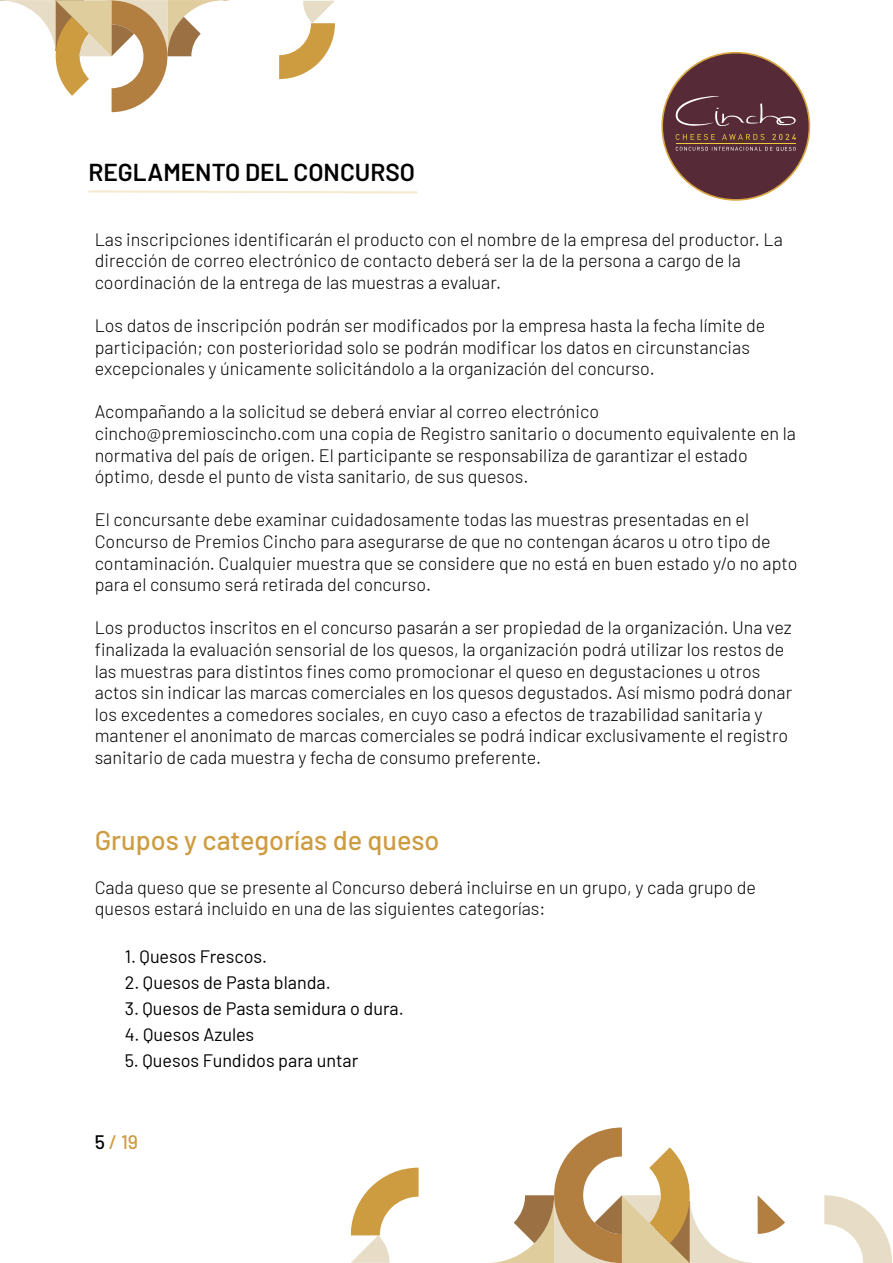
<style>
.page{position:relative;width:893px;height:1263px;background:#fff}
.page>*{position:absolute;margin:0;border:0;box-sizing:border-box;transform-origin:0 0}
.t1{font:500 27px "Barlow";color:#ce9c40}
.t2{font:600 24.45px "Barlow";color:#000}
.t3{font:500 19.5px "Barlow";color:#ce9c40}
.t4{font:300 18px/21.6px "Barlow";color:#000}
.t5{font:18px "Barlow";color:#000}
.s1{color:#000}
</style>
<div class="page">
<svg style="left:0;top:0;width:335px;height:112px"></svg>
<svg style="left:824px;top:1195px;width:68px;height:68px"></svg>
<svg style="left:491px;top:1127px;width:294px;height:136px"></svg>
<svg style="left:351px;top:1167px;width:68px;height:96px"></svg>
<svg style="left:661px;top:52px;width:149px;height:149px"></svg>
<svg style="left:88px;top:190px;width:329px;height:4px"></svg>
<h2 class="t2" style="left:88px;top:154px;width:328px">REGLAMENTO DEL CONCURSO</h2>
<p class="t4" style="left:95px;top:227px;width:690px">Las inscripciones identificarán el producto con el nombre de la empresa del productor. La dirección de correo electrónico de contacto deberá ser la de la persona a cargo de la coordinación de la entrega de las muestras a evaluar.</p>
<p class="t4" style="left:95px;top:313px;width:672px">Los datos de inscripción podrán ser modificados por la empresa hasta la fecha límite de participación; con posterioridad solo se podrán modificar los datos en circunstancias excepcionales y únicamente solicitándolo a la organización del concurso.</p>
<p class="t4" style="left:95px;top:400px;width:703px">Acompañando a la solicitud se deberá enviar al correo electrónico cincho@premioscincho.com una copia de Registro sanitario o documento equivalente en la normativa del país de origen. El participante se responsabiliza de garantizar el estado óptimo, desde el punto de vista sanitario, de sus quesos.</p>
<p class="t4" style="left:95px;top:508px;width:704px">El concursante debe examinar cuidadosamente todas las muestras presentadas en el Concurso de Premios Cincho para asegurarse de que no contengan ácaros u otro tipo de contaminación. Cualquier muestra que se considere que no está en buen estado y/o no apto para el consumo será retirada del concurso.</p>
<p class="t4" style="left:95px;top:616px;width:699px">Los productos inscritos en el concurso pasarán a ser propiedad de la organización. Una vez finalizada la evaluación sensorial de los quesos, la organización podrá utilizar los restos de las muestras para distintos fines como promocionar el queso en degustaciones u otros actos sin indicar las marcas comerciales en los quesos degustados. Así mismo podrá donar los excedentes a comedores sociales, en cuyo caso a efectos de trazabilidad sanitaria y mantener el anonimato de marcas comerciales se podrá indicar exclusivamente el registro sanitario de cada muestra y fecha de consumo preferente.</p>
<h1 class="t1" style="left:95px;top:821px;width:346px">Grupos y categorías de queso</h1>
<p class="t4" style="left:95px;top:875px;width:663px">Cada queso que se presente al Concurso deberá incluirse en un grupo, y cada grupo de quesos estará incluido en una de las siguientes categorías:</p>
<p class="t5" style="left:125px;top:943px;width:144px">1. Quesos Frescos.</p>
<p class="t5" style="left:125px;top:969px;width:208px">2. Quesos de Pasta blanda.</p>
<p class="t5" style="left:125px;top:996px;width:280px">3. Quesos de Pasta semidura o dura.</p>
<p class="t5" style="left:125px;top:1022px;width:131px">4. Quesos Azules</p>
<p class="t5" style="left:125px;top:1048px;width:235px">5. Quesos Fundidos para untar</p>
<p class="t3" style="left:95px;top:1127px;width:45px"><span class="s1">5</span> / 19</p>
</div>
